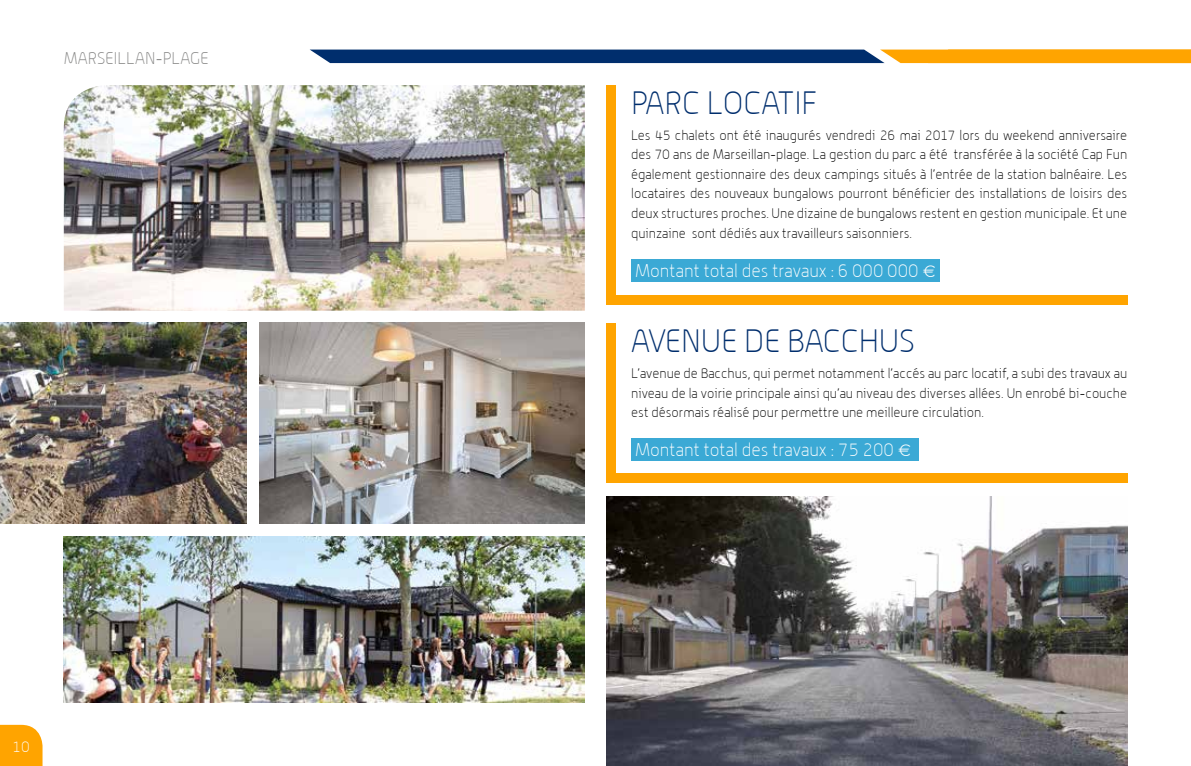
<style>
.page{position:relative;width:1191px;height:766px;background:#fff}
.page>*{position:absolute;margin:0;border:0;box-sizing:border-box;transform-origin:0 0}
.t1{font:100 31.5px "Alwyn";color:#002e6d}
.t2{font:100 18px "Alwyn";color:#fff}
.t3{font:100 16.5px "Alwyn";color:#858584}
.t4{font:100 15px "Alwyn";color:#fff}
.t5{font:100 13.5px/19.5px "Alwyn";color:#000;text-align:justify}
.s1{font-family:"Big Caslon";font-weight:500}
</style>
<div class="page">
<div style="left:631px;top:438px;width:287px;height:22px;background:#3ba9d5"></div>
<div style="left:631px;top:259px;width:309px;height:23px;background:#3ba9d5"></div>
<svg style="left:310px;top:50px;width:881px;height:13px;background:#5e5c4c"></svg>
<svg style="left:0;top:724px;width:43px;height:41px;background:#ffab15"></svg>
<div style="left:606px;top:85px;width:10px;height:214px;background:#ffa400"></div>
<img style="left:64px;top:536px;width:521px;height:166px">
<img style="left:64px;top:85px;width:521px;height:225px">
<img style="left:0;top:322px;width:247px;height:201px">
<img style="left:259px;top:322px;width:326px;height:201px">
<img style="left:606px;top:496px;width:521px;height:269px">
<div style="left:606px;top:323px;width:10px;height:160px;background:#ffa400"></div>
<div style="left:606px;top:294px;width:521px;height:10px;background:#ffa400"></div>
<div style="left:606px;top:473px;width:521px;height:10px;background:#ffa400"></div>
<p class="t3" style="left:64px;top:49px;width:146px">MARSEILLAN-PLAGE</p>
<p class="t4" style="left:13px;top:738px;width:19px">10</p>
<h1 class="t1" style="left:631px;top:85px;width:187px">PARC LOCATIF</h1>
<p class="t5" style="left:631px;top:125px;width:497px">Les 45 chalets ont été inaugurés vendredi 26 mai 2017 lors du weekend anniversaire des 70 ans de Marseillan-plage. La gestion du parc a été transférée à la société Cap Fun également gestionnaire des deux campings situés à l’entrée de la station balnéaire. Les locataires des nouveaux bungalows pourront bénéficier des installations de loisirs des deux structures proches. Une dizaine de bungalows restent en gestion municipale. Et une quinzaine sont dédiés aux travailleurs saisonniers.</p>
<h2 class="t2" style="left:635px;top:260px;width:302px">Montant total des travaux : 6 000 000 <span class="s1">€</span></h2>
<h1 class="t1" style="left:631px;top:323px;width:285px">AVENUE DE BACCHUS</h1>
<p class="t5" style="left:631px;top:363px;width:497px">L’avenue de Bacchus, qui permet notamment l’accés au parc locatif, a subi des travaux au niveau de la voirie principale ainsi qu’au niveau des diverses allées. Un enrobé bi-couche est désormais réalisé pour permettre une meilleure circulation.</p>
<h2 class="t2" style="left:635px;top:440px;width:278px">Montant total des travaux : 75 200 <span class="s1">€</span></h2>
</div>
